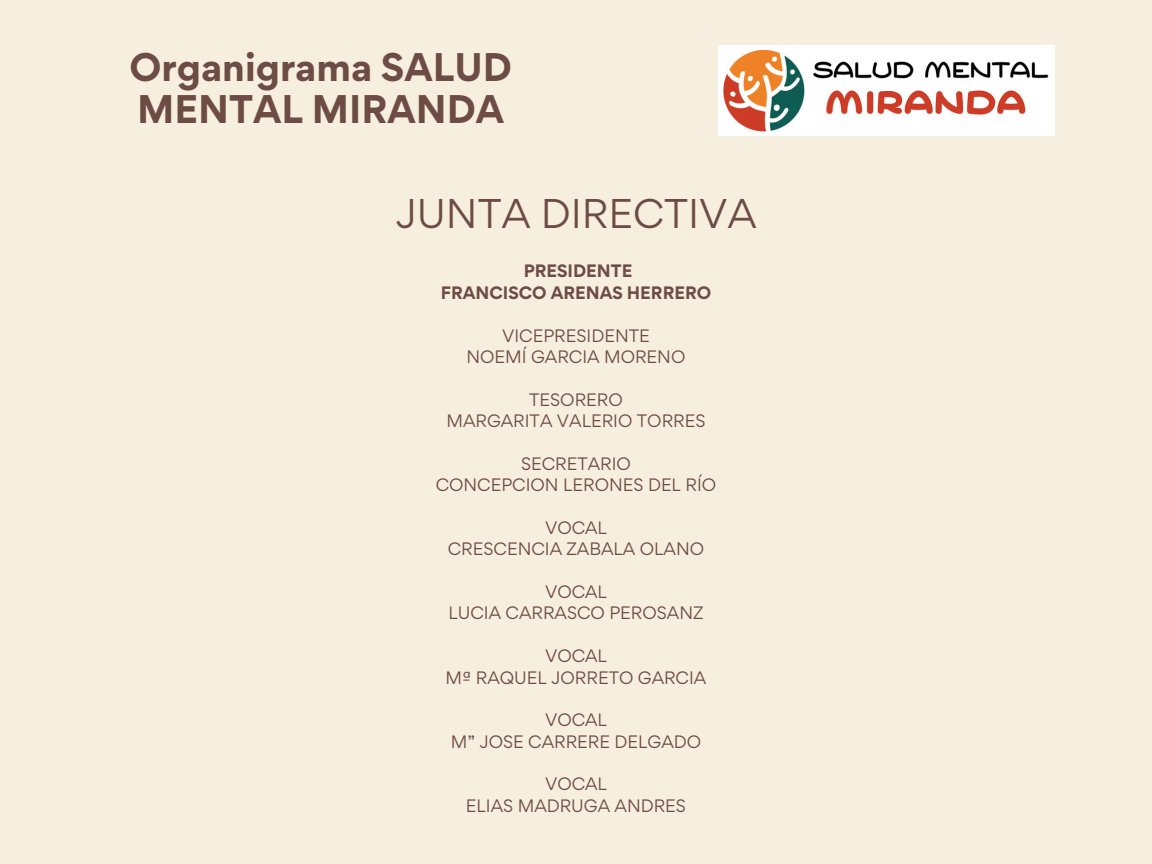
<style>
.page{position:relative;width:1152px;height:864px;background:#f6eedf}
.page>*{position:absolute;margin:0;border:0;box-sizing:border-box;transform-origin:0 0}
.t1{font:37.05px "Gordita";color:#6d4c44}
.t2{font:700 35.7px/42.3px "Gordita";color:#6d4c44}
.t3{font:16.05px "Gordita";color:#6d4c44}
.t4{font:700 16.05px/21.3px "Gordita";color:#6d4c44;text-align:center}
</style>
<div class="page">
<img style="left:718px;top:46px;width:336px;height:90px">
<h2 class="t2" style="left:129px;top:45px;width:384px">Organigrama SALUD<br>MENTAL MIRANDA</h2>
<p class="t1" style="left:395px;top:188px;width:362px">JUNTA DIRECTIVA</p>
<h1 class="t4" style="left:441px;top:260px;width:272px">PRESIDENTE<br>FRANCISCO ARENAS HERRERO</h1>
<h3 class="t3" style="left:502px;top:324px;width:149px">VICEPRESIDENTE</h3>
<p class="t3" style="left:467px;top:346px;width:220px">NOEMÍ GARCIA MORENO</p>
<p class="t3" style="left:529px;top:389px;width:95px">TESORERO</p>
<p class="t3" style="left:446px;top:410px;width:261px">MARGARITA VALERIO TORRES</p>
<p class="t3" style="left:521px;top:453px;width:111px">SECRETARIO</p>
<p class="t3" style="left:436px;top:474px;width:282px">CONCEPCION LERONES DEL RÍO</p>
<p class="t3" style="left:545px;top:517px;width:63px">VOCAL</p>
<p class="t3" style="left:448px;top:538px;width:258px">CRESCENCIA ZABALA OLANO</p>
<p class="t3" style="left:545px;top:581px;width:63px">VOCAL</p>
<p class="t3" style="left:448px;top:602px;width:257px">LUCIA CARRASCO PEROSANZ</p>
<p class="t3" style="left:545px;top:645px;width:63px">VOCAL</p>
<p class="t3" style="left:446px;top:666px;width:262px">Mª RAQUEL JORRETO GARCIA</p>
<p class="t3" style="left:545px;top:709px;width:63px">VOCAL</p>
<p class="t3" style="left:451px;top:731px;width:252px">M” JOSE CARRERE DELGADO</p>
<p class="t3" style="left:545px;top:773px;width:63px">VOCAL</p>
<p class="t3" style="left:466px;top:795px;width:222px">ELIAS MADRUGA ANDRES</p>
</div>
